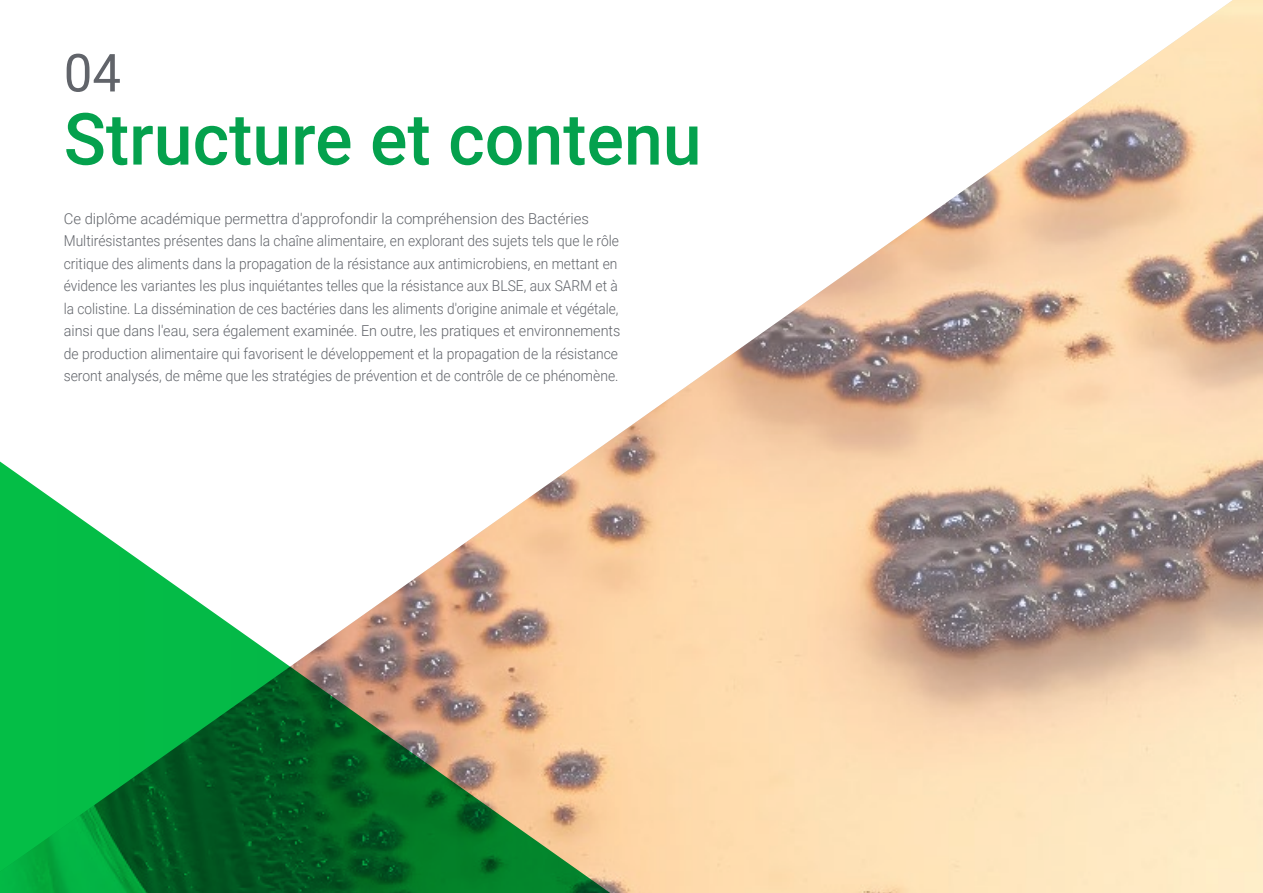
<style>
.page{position:relative;width:1263px;height:893px;background:#fff}
.page>*{position:absolute;margin:0;border:0;box-sizing:border-box;transform-origin:0 0}
.t1{font:500 72px "Roboto";color:#04a14d}
.t2{font:52.5px "Roboto";color:#61646a}
.t3{font:300 15px/22.5px "Roboto";color:#61646a}
</style>
<div class="page">
<img style="left:602px;top:0;width:661px;height:893px">
<svg style="left:0;top:446px;width:640px;height:447px"></svg>
<h2 class="t2" style="left:64px;top:36px;width:59px">04</h2>
<h1 class="t1" style="left:64px;top:89px;width:639px">Structure et contenu</h1>
<p class="t3" style="left:64px;top:207px;width:558px">Ce diplôme académique permettra d'approfondir la compréhension des Bactéries Multirésistantes présentes dans la chaîne alimentaire, en explorant des sujets tels que le rôle critique des aliments dans la propagation de la résistance aux antimicrobiens, en mettant en évidence les variantes les plus inquiétantes telles que la résistance aux BLSE, aux SARM et à la colistine. La dissémination de ces bactéries dans les aliments d'origine animale et végétale, ainsi que dans l'eau, sera également examinée. En outre, les pratiques et environnements de production alimentaire qui favorisent le développement et la propagation de la résistance seront analysés, de même que les stratégies de prévention et de contrôle de ce phénomène.</p>
</div>
